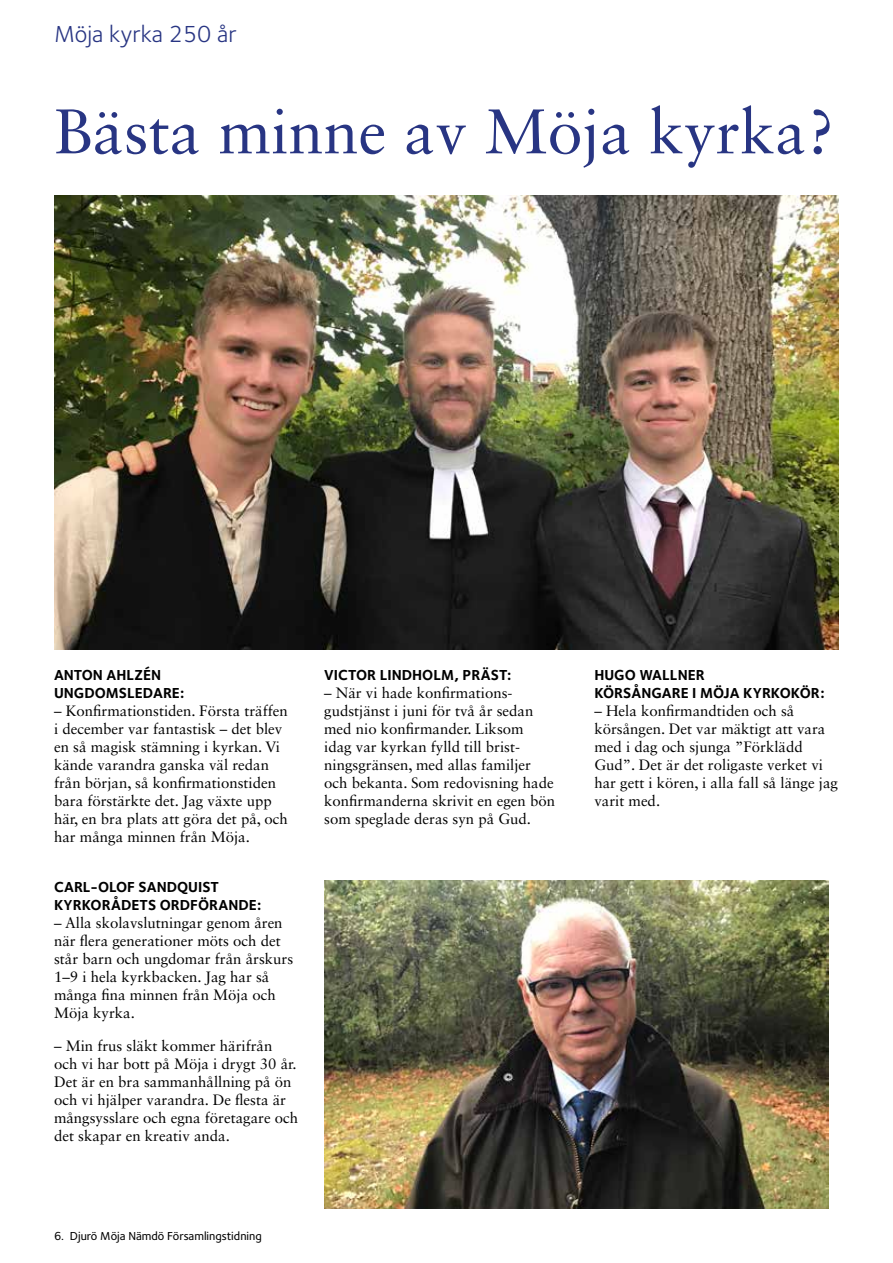
<style>
.page{position:relative;width:893px;height:1263px;background:#fff}
.page>*{position:absolute;margin:0;border:0;box-sizing:border-box;transform-origin:0 0}
.t1{font:63px "Sabon LT Std";color:#283583}
.t2{font:24px "Foundry Sterling";color:#283583}
.t3{font:15px/18px "Sabon LT Std";color:#000}
.t4{font:700 15px/18px "Foundry Sterling";color:#000}
.t5{font:500 12px "Foundry Sterling";color:#000}
</style>
<div class="page">
<img style="left:54px;top:196px;width:785px;height:453px">
<img style="left:324px;top:880px;width:504px;height:329px">
<h2 class="t2" style="left:54px;top:17px;width:184px">Möja kyrka 250 år</h2>
<h1 class="t1" style="left:54px;top:94px;width:782px">Bästa minne av Möja kyrka?</h1>
<p class="t4" style="left:54px;top:666px;width:132px">ANTON AHLZÉN<br>UNGDOMSLEDARE:</p>
<p class="t3" style="left:54px;top:702px;width:235px">– Konfirmationstiden. Första träffen i december var fantastisk – det blev en så magisk stämning i kyrkan. Vi kände varandra ganska väl redan från början, så konfirmationstiden bara förstärkte det. Jag växte upp här, en bra plats att göra det på, och har många minnen från Möja.</p>
<p class="t4" style="left:54px;top:877px;width:209px">CARL-OLOF SANDQUIST<br>KYRKORÅDETS ORDFÖRANDE:</p>
<p class="t3" style="left:54px;top:913px;width:241px">– Alla skolavslutningar genom åren när flera generationer möts och det står barn och ungdomar från årskurs<br>1–9 i hela kyrkbacken. Jag har så många fina minnen från Möja och<br>Möja kyrka.</p>
<p class="t3" style="left:54px;top:1036px;width:246px">– Min frus släkt kommer härifrån och vi har bott på Möja i drygt 30 år.<br>Det är en bra sammanhållning på ön och vi hjälper varandra. De flesta är mångsysslare och egna företagare och det skapar en kreativ anda.</p>
<p class="t4" style="left:324px;top:666px;width:189px">VICTOR LINDHOLM, PRÄST:</p>
<p class="t3" style="left:324px;top:684px;width:232px">– När vi hade konfirmations&shy;gudstjänst i juni för två år sedan med nio konfirmander. Liksom<br>idag var kyrkan fylld till brist&shy;ningsgränsen, med allas familjer och bekanta. Som redovisning hade konfirmanderna skrivit en egen bön som speglade deras syn på Gud.</p>
<p class="t5" style="left:54px;top:1228px;width:209px">6. Djurö Möja Nämdö Församlingstidning</p>
<p class="t4" style="left:594px;top:666px;width:232px">HUGO WALLNER<br>KÖRSÅNGARE I MÖJA KYRKOKÖR:</p>
<p class="t3" style="left:594px;top:702px;width:245px">– Hela konfirmandtiden och så körsången. Det var mäktigt att vara med i dag och sjunga ”Förklädd<br>Gud”. Det är det roligaste verket vi har gett i kören, i alla fall så länge jag varit med.</p>
</div>
